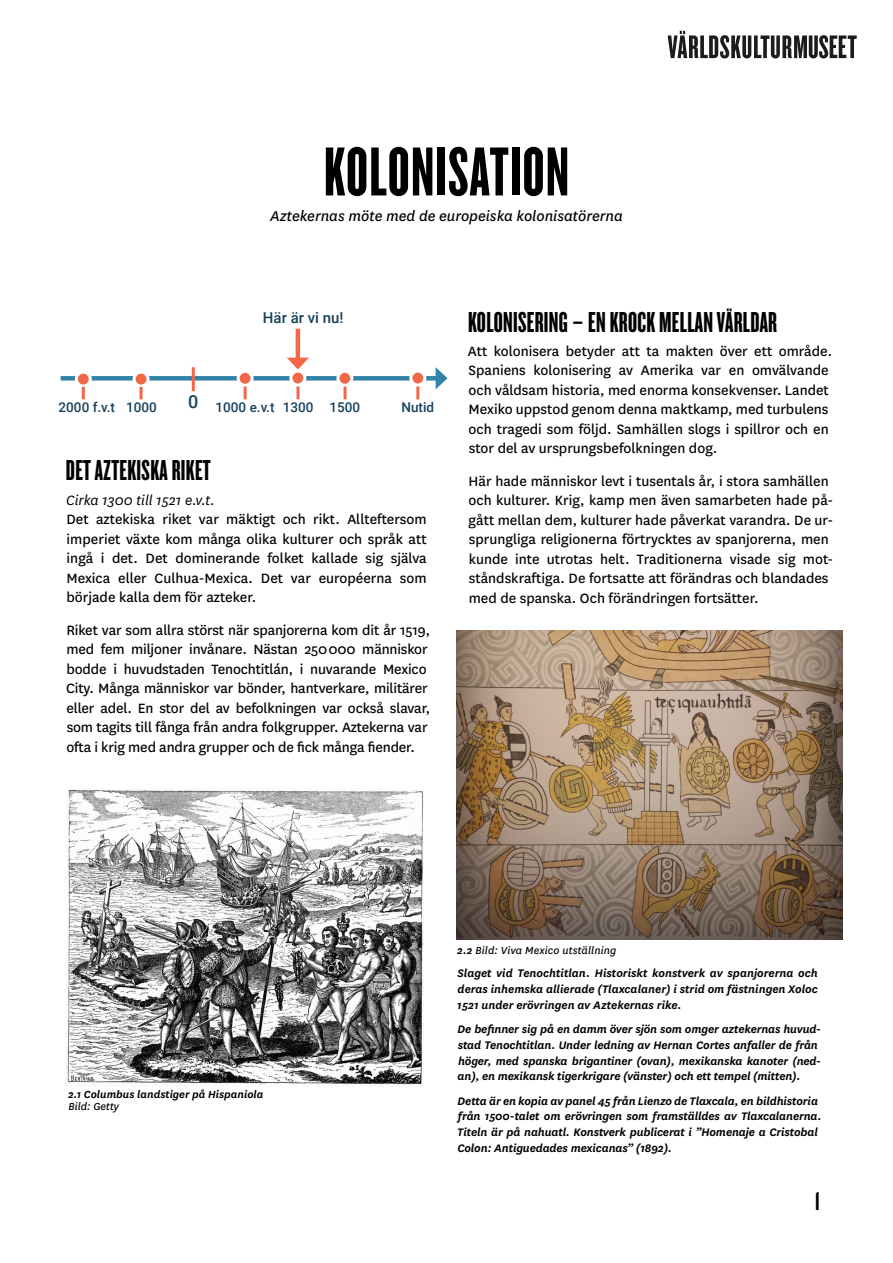
<style>
.page{position:relative;width:893px;height:1263px;background:#fff}
.page>*{position:absolute;margin:0;border:0;box-sizing:border-box;transform-origin:0 0}
.t1{font:72px "Knockout 67 Full Bantamwt";letter-spacing:.02em;color:#000}
.t2{font:30px "Knockout 67 Full Bantamwt";letter-spacing:.01em;color:#000}
.t3{font:27px "Knockout 67 Full Bantamwt";color:#000}
.t4{font:italic 16.5px "National";color:#000}
.t5{font:15.75px/19.5px "National";color:#000}
.t6{font:italic 15.75px "National";color:#000}
.t7{font:500 15px "Roboto";color:#16425c}
.t8{font:500 13.5px "Roboto";color:#16425c}
.t9{font:italic 600 12.75px/15.8px "National";letter-spacing:-.01em;color:#000}
.t10{font:italic 12px "National";letter-spacing:.01em;color:#000}
.t11{font:italic 600 12px "National";color:#000}
.s1{font-weight:600}
</style>
<div class="page">
<img style="left:66px;top:788px;width:357px;height:297px">
<img style="left:457px;top:631px;width:386px;height:308px">
<div style="left:61px;top:376px;width:379px;height:5px;background:#3184a5"></div>
<svg style="left:436px;top:367px;width:12px;height:22px"></svg>
<hr style="left:296px;top:329px;width:4px;height:33px;background:#f26748">
<svg style="left:287px;top:358px;width:22px;height:12px"></svg>
<div style="left:134px;top:372px;width:14px;height:14px;background:#f26748;border-radius:50%"></div>
<div style="left:133px;top:371px;width:17px;height:17px;border:3px solid #fff;border-radius:50%"></div>
<div style="left:338px;top:371px;width:14px;height:14px;background:#f26748;border-radius:50%"></div>
<div style="left:336px;top:370px;width:17px;height:17px;border:3px solid #fff;border-radius:50%"></div>
<div style="left:291px;top:371px;width:14px;height:14px;background:#f26748;border-radius:50%"></div>
<div style="left:289px;top:370px;width:17px;height:16px;border:3px solid #fff;border-radius:50%"></div>
<svg style="left:140px;top:387px;width:3px;height:12px"></svg>
<svg style="left:343px;top:386px;width:3px;height:13px"></svg>
<svg style="left:297px;top:386px;width:3px;height:13px"></svg>
<hr style="left:192px;top:367px;width:3px;height:24px;background:#f26748">
<div style="left:76px;top:372px;width:14px;height:14px;background:#f26748;border-radius:50%"></div>
<div style="left:75px;top:371px;width:17px;height:17px;border:3px solid #fff;border-radius:50%"></div>
<div style="left:238px;top:371px;width:14px;height:14px;background:#f26748;border-radius:50%"></div>
<div style="left:237px;top:370px;width:17px;height:17px;border:3px solid #fff;border-radius:50%"></div>
<div style="left:411px;top:371px;width:14px;height:14px;background:#f26748;border-radius:50%"></div>
<div style="left:409px;top:370px;width:17px;height:16px;border:3px solid #fff;border-radius:50%"></div>
<svg style="left:82px;top:387px;width:3px;height:12px"></svg>
<svg style="left:244px;top:386px;width:3px;height:13px"></svg>
<svg style="left:416px;top:386px;width:3px;height:13px"></svg>
<svg style="left:668px;top:31px;width:189px;height:27px"></svg>
<h1 class="t1" style="left:324px;top:129px;width:247px">KOLONISATION</h1>
<p class="t4" style="left:270px;top:206px;width:354px">Aztekernas möte med de europeiska kolonisatörerna</p>
<p class="t7" style="left:263px;top:307px;width:82px">Här är vi nu!</p>
<p class="t8" style="left:59px;top:397px;width:100px">2000 f.v.t 1000</p>
<p class="t8" style="left:188px;top:397px;width:174px"><sup>0</sup> 1000 e.v.t 1300 1500</p>
<p class="t8" style="left:401px;top:397px;width:34px">Nutid</p>
<h2 class="t2" style="left:66px;top:453px;width:146px">DET AZTEKISKA RIKET</h2>
<p class="t6" style="left:66px;top:490px;width:150px">Cirka 1300 till 1521 e.v.t.</p>
<p class="t5" style="left:66px;top:509px;width:362px;text-align:justify">Det aztekiska riket var mäktigt och rikt. Allteftersom imperiet växte kom många olika kulturer och språk att ingå i det. Det dominerande folket kallade sig själva Mexica eller Culhua-Mexica. Det var européerna som började kalla dem för azteker.</p>
<p class="t5" style="left:66px;top:619px;width:366px">Riket var som allra störst när spanjorerna kom dit år 1519, med fem miljoner invånare. Nästan 250 000 människor bodde i huvudstaden Tenochtitlán, i nuvarande Mexico City. Många människor var bönder, hantverkare, militärer eller adel. En stor del av befolkningen var också slavar, som tagits till fånga från andra folkgrupper. Aztekerna var ofta i krig med andra grupper och de fick många fiender.</p>
<h2 class="t2" style="left:468px;top:304px;width:311px">KOLONISERING – EN KROCK MELLAN VÄRLDAR</h2>
<p class="t5" style="left:468px;top:341px;width:366px">Att kolonisera betyder att ta makten över ett område.<br>Spaniens kolonisering av Amerika var en omvälvande och våldsam historia, med enorma konsekvenser. Landet Mexiko uppstod genom denna maktkamp, med turbulens och tragedi som följd. Samhällen slogs i spillror och en stor del av ursprungsbefolkningen dog.</p>
<p class="t5" style="left:468px;top:470px;width:366px">Här hade människor levt i tusentals år, i stora samhällen och kulturer. Krig, kamp men även samarbeten hade på&shy;gått mellan dem, kulturer hade påverkat varandra. De ur&shy;sprungliga religionerna förtrycktes av spanjorerna, men kunde inte utrotas helt. Traditionerna visade sig mot&shy;ståndskraftiga. De fortsatte att förändras och blandades med de spanska. Och förändringen fortsätter.</p>
<p class="t11" style="left:68px;top:1087px;width:197px">2.1 Columbus landstiger på Hispaniola</p>
<p class="t10" style="left:69px;top:1099px;width:52px">Bild: Getty</p>
<p class="t10" style="left:457px;top:942px;width:161px"><span class="s1">2.2</span> Bild: Viva Mexico utställning</p>
<p class="t9" style="left:457px;top:965px;width:362px;text-align:justify">Slaget vid Tenochtitlan. Historiskt konstverk av spanjorerna och deras inhemska allierade (Tlaxcalaner) i strid om fästningen Xoloc 1521 under erövringen av Aztekernas rike.</p>
<p class="t9" style="left:458px;top:1021px;width:365px">De befinner sig på en damm över sjön som omger aztekernas huvud&shy;stad Tenochtitlan. Under ledning av Hernan Cortes anfaller de från höger, med spanska brigantiner (ovan), mexikanska kanoter (ned&shy;an), en mexikansk tigerkrigare (vänster) och ett tempel (mitten).</p>
<p class="t9" style="left:457px;top:1092px;width:366px">Detta är en kopia av panel 45 från Lienzo de Tlaxcala, en bildhistoria från 1500-talet om erövringen som framställdes av Tlaxcalanerna.<br>Titeln är på nahuatl. Konstverk publicerat i ”Homenaje a Cristobal Colon: Antiguedades mexicanas” (1892).</p>
<h3 class="t3" style="left:815px;top:1185px;width:7px">1</h3>
</div>
